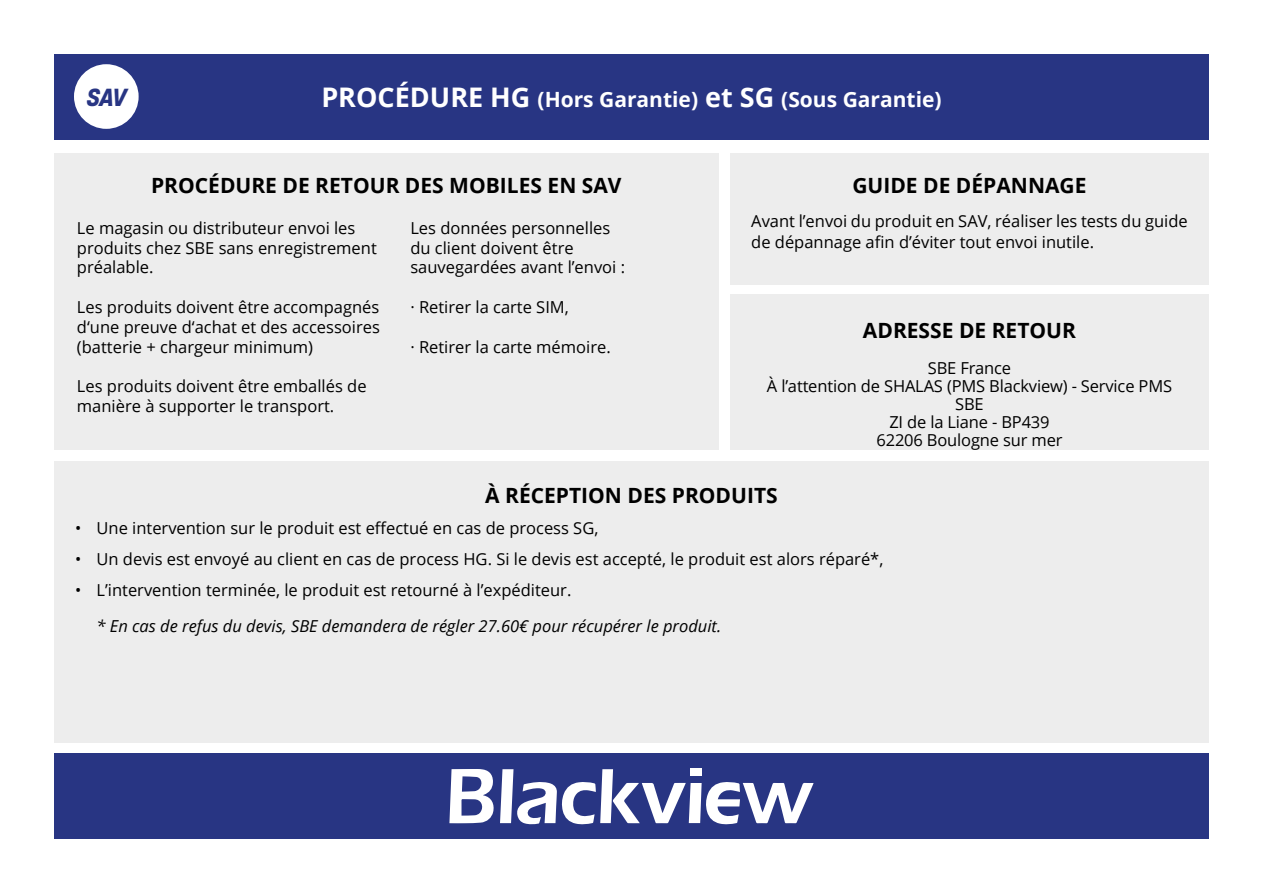
<style>
.page{position:relative;width:1263px;height:893px;background:#fff}
.page>*{position:absolute;margin:0;border:0;box-sizing:border-box;transform-origin:0 0}
.t1{font:italic 700 27px "Paralucent Cond";color:#283583}
.t2{font:700 21px "Open Sans";color:#000}
.t3{font:700 21px "Open Sans";color:#fff}
.t4{font:16.5px/19.8px "Open Sans";color:#000}
.t5{font:italic 16.5px "Open Sans";color:#000}
.s1{font-size:27px}
</style>
<div class="page">
<div style="left:54px;top:54px;width:1155px;height:85px;background:#283583"></div>
<div style="left:54px;top:754px;width:1155px;height:85px;background:#283583"></div>
<div style="left:54px;top:153px;width:665px;height:297px;background:#ededed"></div>
<div style="left:54px;top:461px;width:1155px;height:282px;background:#ededed"></div>
<div style="left:730px;top:294px;width:479px;height:156px;background:#ededed"></div>
<div style="left:730px;top:153px;width:479px;height:132px;background:#ededed"></div>
<div style="left:74px;top:64px;width:65px;height:65px;background:#fff;border-radius:50%"></div>
<svg style="left:449px;top:769px;width:364px;height:56px"></svg>
<div style="left:691px;top:769px;width:11px;height:7px;background:#fff"></div>
<h1 class="t1" style="left:86px;top:82px;width:41px">SAV</h1>
<p class="t3" style="left:321px;top:84px;width:622px"><span class="s1">PROCÉDURE HG</span> (Hors Garantie) <span class="s1">et SG</span> (Sous Garantie)</p>
<p class="t2" style="left:151px;top:171px;width:472px">PROCÉDURE DE RETOUR DES MOBILES EN SAV</p>
<p class="t4" style="left:77px;top:217px;width:301px">Le magasin ou distributeur envoi les produits chez SBE sans enregistrement préalable.</p>
<p class="t4" style="left:77px;top:297px;width:304px;text-align:justify">Les produits doivent être accompagnés d‘une preuve d‘achat et des accessoires (batterie + chargeur minimum)</p>
<p class="t4" style="left:77px;top:376px;width:291px">Les produits doivent être emballés de manière à supporter le transport.</p>
<p class="t4" style="left:410px;top:217px;width:216px">Les données personnelles du client doivent être sauvegardées avant l’envoi :</p>
<p class="t4" style="left:410px;top:297px;width:160px">· Retirer la carte SIM,</p>
<p class="t4" style="left:410px;top:336px;width:202px">· Retirer la carte mémoire.</p>
<p class="t2" style="left:852px;top:171px;width:236px">GUIDE DE DÉPANNAGE</p>
<p class="t4" style="left:751px;top:210px;width:438px;line-height:21px">Avant l’envoi du produit en SAV, réaliser les tests du guide de dépannage afin d’éviter tout envoi inutile.</p>
<p class="t2" style="left:863px;top:315px;width:215px">ADRESSE DE RETOUR</p>
<p class="t4" style="left:767px;top:358px;width:407px;line-height:18px;text-align:center">SBE France<br>À l’attention de SHALAS (PMS Blackview) - Service PMS<br>SBE<br>ZI de la Liane - BP439<br>62206 Boulogne sur mer</p>
<p class="t2" style="left:485px;top:481px;width:294px">À RÉCEPTION DES PRODUITS</p>
<p class="t4" style="left:75px;top:518px;width:525px">• Une intervention sur le produit est effectué en cas de process SG,</p>
<p class="t4" style="left:75px;top:548px;width:810px">• Un devis est envoyé au client en cas de process HG. Si le devis est accepté, le produit est alors réparé*,</p>
<p class="t4" style="left:75px;top:579px;width:498px">• L’intervention terminée, le produit est retourné à l’expéditeur.</p>
<p class="t5" style="left:97px;top:614px;width:626px">* En cas de refus du devis, SBE demandera de régler 27.60€ pour récupérer le produit.</p>
</div>
